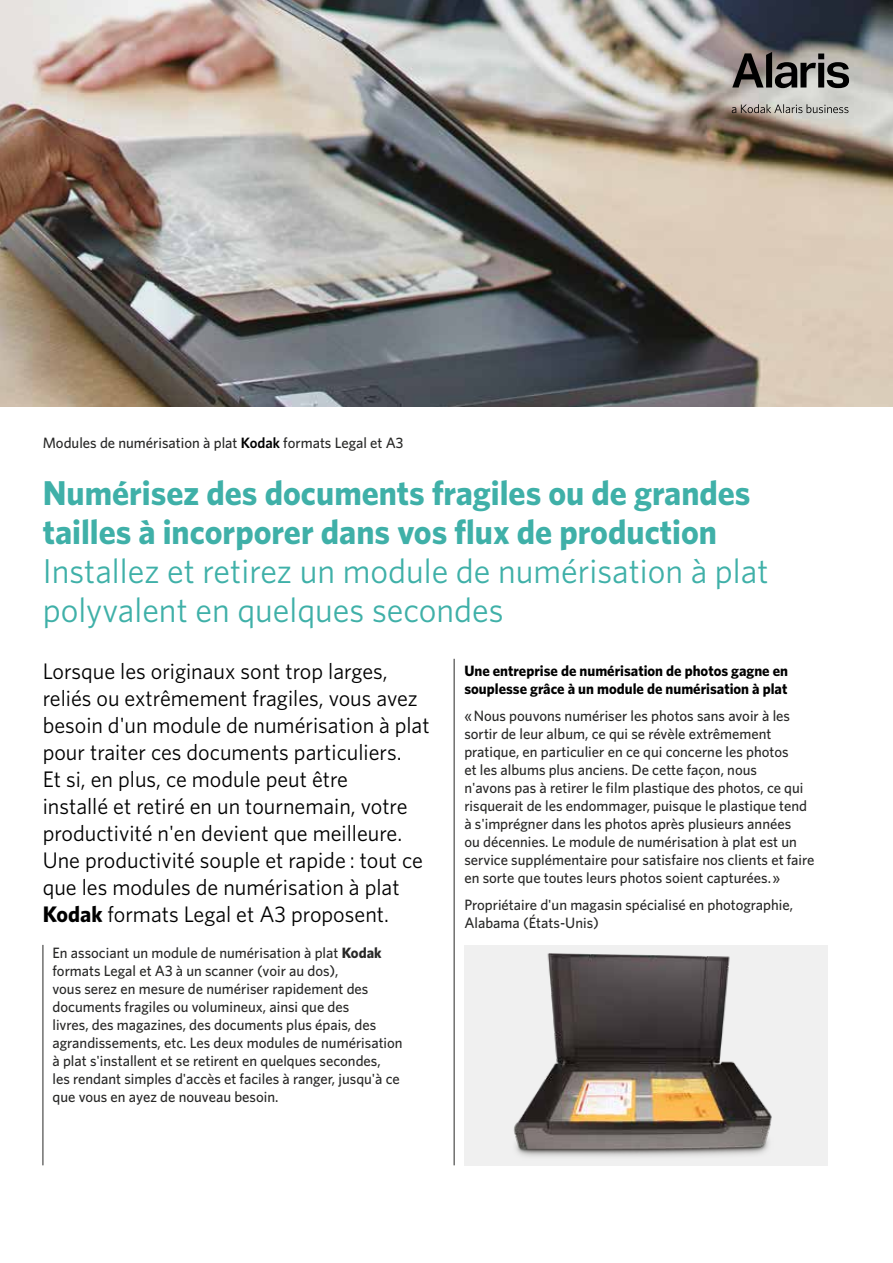
<style>
.page{position:relative;width:893px;height:1263px;background:#fff}
.page>*{position:absolute;margin:0;border:0;box-sizing:border-box;transform-origin:0 0}
.t1{font:700 34.5px/39px "Whitney";color:#3fb0a8}
.t2{font:34.5px/39px "Whitney";color:#3fb0a8}
.t3{font:22.5px/27px "Whitney";color:#000}
.t4{font:500 15px/18px "Whitney";color:#282827}
.t5{font:700 15px/18px "Whitney";color:#000}
.s1{font-weight:600;color:#000}
.s2{font-weight:700}
</style>
<div class="page">
<img style="left:0;top:0;width:893px;height:407px">
<hr style="left:43px;top:945px;width:1px;height:220px;background:#282827">
<hr style="left:454px;top:659px;width:1px;height:506px;background:#282827">
<div style="left:464px;top:945px;width:364px;height:220px;background:#f0f0f0"></div>
<img style="left:514px;top:953px;width:258px;height:204px">
<svg style="left:732px;top:52px;width:117px;height:36px;background:#696562"></svg>
<svg style="left:732px;top:104px;width:116px;height:9px"></svg>
<p class="t4" style="left:43px;top:433px;width:362px">Modules de numérisation à plat <span class="s1">Kodak</span> formats Legal et A3</p>
<h1 class="t1" style="left:43px;top:472px;width:709px">Numérisez des documents fragiles ou de grandes tailles à incorporer dans vos flux de production</h1>
<h1 class="t2" style="left:43px;top:550px;width:727px">Installez et retirez un module de numérisation à plat polyvalent en quelques secondes</h1>
<p class="t3" style="left:43px;top:657px;width:388px">Lorsque les originaux sont trop larges, reliés ou extrêmement fragiles, vous avez besoin d'un module de numérisation à plat pour traiter ces documents particuliers.<br>Et si, en plus, ce module peut être<br>installé et retiré en un tournemain, votre productivité n'en devient que meilleure.<br>Une productivité souple et rapide : tout ce que les modules de numérisation à plat <span class="s2">Kodak</span> formats Legal et A3 proposent.</p>
<p class="t4" style="left:53px;top:943px;width:352px">En associant un module de numérisation à plat <span class="s2">Kodak </span>formats Legal et A3 à un scanner (voir au dos),<br>vous serez en mesure de numériser rapidement des documents fragiles ou volumineux, ainsi que des<br>livres, des magazines, des documents plus épais, des agrandissements, etc. Les deux modules de numérisation à plat s'installent et se retirent en quelques secondes,<br>les rendant simples d'accès et faciles à ranger, jusqu'à ce que vous en ayez de nouveau besoin.</p>
<p class="t5" style="left:464px;top:661px;width:325px">Une entreprise de numérisation de photos gagne en souplesse grâce à un module de numérisation à plat</p>
<p class="t4" style="left:464px;top:706px;width:352px">« Nous pouvons numériser les photos sans avoir à les sortir de leur album, ce qui se révèle extrêmement pratique, en particulier en ce qui concerne les photos<br>et les albums plus anciens. De cette façon, nous<br>n'avons pas à retirer le film plastique des photos, ce qui risquerait de les endommager, puisque le plastique tend à s'imprégner dans les photos après plusieurs années<br>ou décennies. Le module de numérisation à plat est un service supplémentaire pour satisfaire nos clients et faire en sorte que toutes leurs photos soient capturées. »</p>
<p class="t4" style="left:464px;top:895px;width:330px">Propriétaire d'un magasin spécialisé en photographie,<br>Alabama (États-Unis)</p>
</div>
